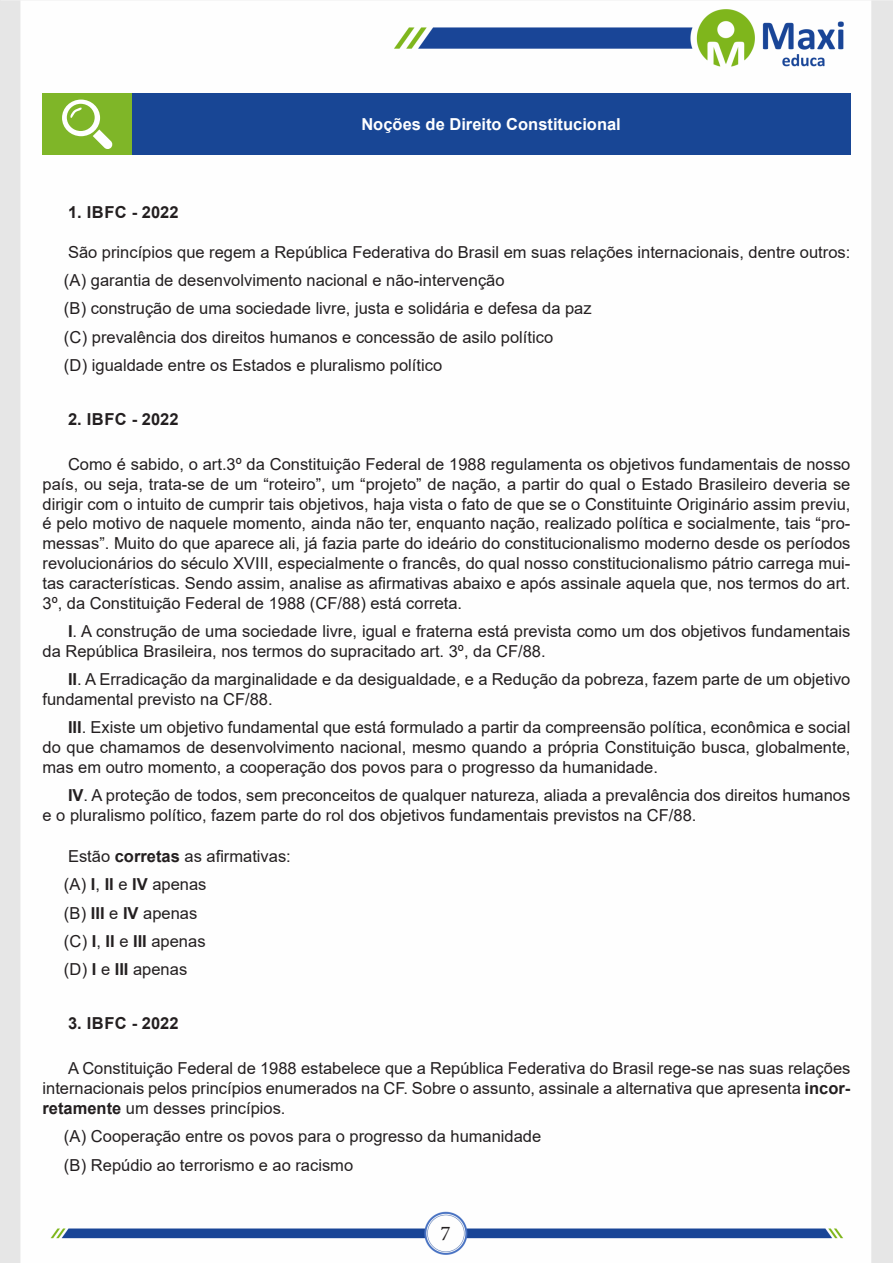
<style>
.page{position:relative;width:893px;height:1263px;background:#fff}
.page>*{position:absolute;margin:0;border:0;box-sizing:border-box;transform-origin:0 0}
.t1{font:21px "Minion Pro";color:#231f20}
.TEXTO_BASE{font:16.5px/19.8px "Arial";color:#231f20;text-align:justify}
.ALTERNATIVAS{font:16.5px "Arial";color:#231f20}
.TEXTO_BASE-2{font:700 16.5px "Arial";letter-spacing:.02em;color:#231f20}
.Titulo_de_Caixa{font:700 16.5px "Arial";color:#fff}
.s1{font-weight:700}
</style>
<div class="page">
<img style="left:0;top:0;width:893px;height:1263px">
<div style="left:43px;top:94px;width:89px;height:61px;background:#7fb628"></div>
<div style="left:132px;top:94px;width:718px;height:61px;background:#184695"></div>
<svg style="left:62px;top:100px;width:51px;height:49px"></svg>
<p class="Titulo_de_Caixa" style="left:361px;top:113px;width:261px">Noções de Direito Constitucional</p>
<p class="TEXTO_BASE-2" style="left:68px;top:201px;width:112px">1. IBFC - 2022</p>
<p class="TEXTO_BASE" style="left:68px;top:242px;width:784px">São princípios que regem a República Federativa do Brasil em suas relações internacionais, dentre outros:</p>
<p class="ALTERNATIVAS" style="left:64px;top:269px;width:442px">(A) garantia de desenvolvimento nacional e não-intervenção</p>
<p class="ALTERNATIVAS" style="left:64px;top:297px;width:529px">(B) construção de uma sociedade livre, justa e solidária e defesa da paz</p>
<p class="ALTERNATIVAS" style="left:64px;top:325px;width:491px">(C) prevalência dos direitos humanos e concessão de asilo político</p>
<p class="ALTERNATIVAS" style="left:64px;top:354px;width:380px">(D) igualdade entre os Estados e pluralismo político</p>
<p class="TEXTO_BASE-2" style="left:68px;top:407px;width:112px">2. IBFC - 2022</p>
<p class="TEXTO_BASE" style="left:43px;top:454px;width:809px;text-indent:26px">Como é sabido, o art.3º da Constituição Federal de 1988 regulamenta os objetivos fundamentais de nosso país, ou seja, trata-se de um “roteiro”, um “projeto” de nação, a partir do qual o Estado Brasileiro deveria se dirigir com o intuito de cumprir tais objetivos, haja vista o fato de que se o Constituinte Originário assim previu, é pelo motivo de naquele momento, ainda não ter, enquanto nação, realizado política e socialmente, tais “pro&shy;messas”. Muito do que aparece ali, já fazia parte do ideário do constitucionalismo moderno desde os períodos revolucionários do século XVIII, especialmente o francês, do qual nosso constitucionalismo pátrio carrega mui&shy;tas características. Sendo assim, analise as afirmativas abaixo e após assinale aquela que, nos termos do art.<br>3º, da Constituição Federal de 1988 (CF/88) está correta.</p>
<p class="TEXTO_BASE" style="left:43px;top:621px;width:809px;text-indent:26px"><span class="s1">I</span>. A construção de uma sociedade livre, igual e fraterna está prevista como um dos objetivos fundamentais da República Brasileira, nos termos do supracitado art. 3º, da CF/88.</p>
<p class="TEXTO_BASE" style="left:43px;top:669px;width:809px;text-indent:26px"><span class="s1">II</span>. A Erradicação da marginalidade e da desigualdade, e a Redução da pobreza, fazem parte de um objetivo fundamental previsto na CF/88.</p>
<p class="TEXTO_BASE" style="left:43px;top:717px;width:809px;text-indent:26px"><span class="s1">III</span>. Existe um objetivo fundamental que está formulado a partir da compreensão política, econômica e social do que chamamos de desenvolvimento nacional, mesmo quando a própria Constituição busca, globalmente, mas em outro momento, a cooperação dos povos para o progresso da humanidade.</p>
<p class="TEXTO_BASE" style="left:43px;top:785px;width:809px;text-indent:26px"><span class="s1">IV</span>. A proteção de todos, sem preconceitos de qualquer natureza, aliada a prevalência dos direitos humanos e o pluralismo político, fazem parte do rol dos objetivos fundamentais previstos na CF/88.</p>
<p class="TEXTO_BASE" style="left:68px;top:846px;width:224px">Estão <span class="s1">corretas</span> as afirmativas:</p>
<p class="ALTERNATIVAS" style="left:64px;top:873px;width:144px">(A) <span class="s1">I</span>, <span class="s1">II</span> e <span class="s1">IV</span> apenas</p>
<p class="ALTERNATIVAS" style="left:64px;top:901px;width:135px">(B) <span class="s1">III</span> e <span class="s1">IV</span> apenas</p>
<p class="ALTERNATIVAS" style="left:64px;top:930px;width:143px">(C) <span class="s1">I</span>, <span class="s1">II</span> e <span class="s1">III</span> apenas</p>
<p class="ALTERNATIVAS" style="left:64px;top:958px;width:125px">(D) <span class="s1">I</span> e <span class="s1">III</span> apenas</p>
<p class="TEXTO_BASE-2" style="left:68px;top:1011px;width:112px">3. IBFC - 2022</p>
<p class="TEXTO_BASE" style="left:43px;top:1058px;width:809px;text-indent:26px">A Constituição Federal de 1988 estabelece que a República Federativa do Brasil rege-se nas suas relações internacionais pelos princípios enumerados na CF. Sobre o assunto, assinale a alternativa que apresenta <span class="s1">incor&shy;retamente</span> um desses princípios.</p>
<p class="ALTERNATIVAS" style="left:64px;top:1125px;width:479px">(A) Cooperação entre os povos para o progresso da humanidade</p>
<p class="ALTERNATIVAS" style="left:64px;top:1153px;width:291px">(B) Repúdio ao terrorismo e ao racismo</p>
<p class="t1" style="left:440px;top:1219px;width:12px">7</p>
</div>
